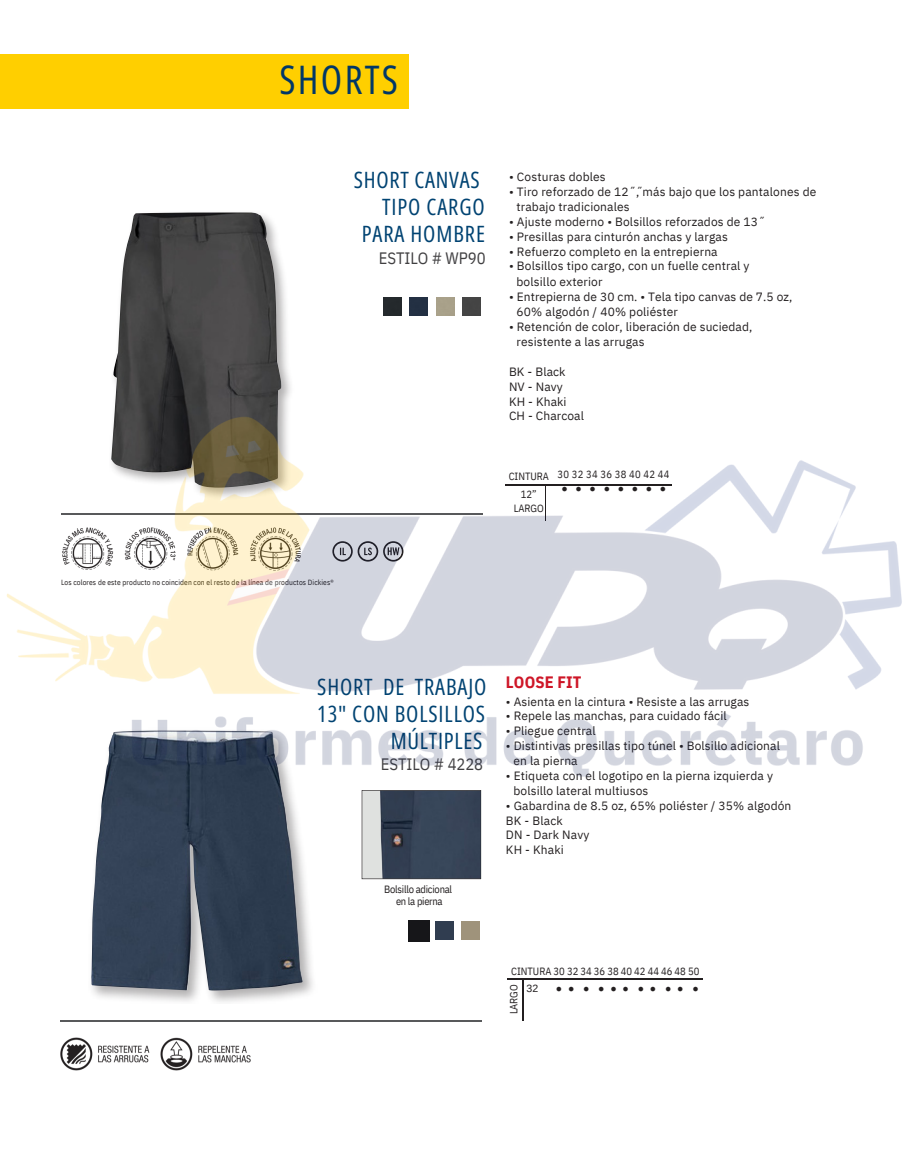
<style>
.page{position:relative;width:905px;height:1175px;background:#fff}
.page>*{position:absolute;margin:0;border:0;box-sizing:border-box;transform-origin:0 0}
.t1{font:39.3px "Open Sans Condensed";letter-spacing:.06em;color:#003767}
.t2{font:22.5px/27px "Open Sans Condensed";letter-spacing:.04em;color:#004372}
.t3{font:16.5px "IBM Plex Sans Cond";letter-spacing:-.005em;color:#414042}
.t4{font:700 16.5px "IBM Plex Sans Cond";letter-spacing:.005em;color:#ce1627}
.t5{font:12px/14.7px "IBM Plex Sans";letter-spacing:.01em;color:#231f20}
.t6{font:10.5px/13.5px "IBM Plex Sans Cond";letter-spacing:-.005em;color:#231f20;text-align:center}
.t7{font:10.5px "IBM Plex Sans Cond";letter-spacing:-.025em;color:#231f20}
.t8{font:10.5px "IBM Plex Sans Cond";letter-spacing:.025em;color:#231f20}
.t9{font:10.5px "Arimo";color:#231f20}
.t10{font:10.5px "Liberation Serif";color:#231f20}
.t11{font:7.5px "IBM Plex Sans Cond";letter-spacing:.01em;color:#231f20}
.s1{font-family:"Arimo"}
</style>
<div class="page">
<hr style="left:60px;top:1019px;width:421px;height:2px;background:#58595b">
<svg style="left:361px;top:797px;width:120px;height:82px"></svg>
<img style="left:91px;top:797px;width:212px;height:193px">
<div style="left:408px;top:920px;width:21px;height:21px;background:#161619"></div>
<img style="left:435px;top:921px;width:18px;height:18px">
<img style="left:281px;top:266px;width:8px;height:112px">
<img style="left:113px;top:212px;width:168px;height:166px">
<img style="left:384px;top:297px;width:18px;height:18px">
<img style="left:462px;top:297px;width:18px;height:18px">
<img style="left:410px;top:297px;width:18px;height:18px">
<img style="left:60px;top:1037px;width:191px;height:34px">
<div style="left:0;top:54px;width:409px;height:54px;background:#ffcf00"></div>
<hr style="left:507px;top:978px;width:195px;height:1px;background:#231f20">
<hr style="left:523px;top:978px;width:1px;height:42px;background:#231f20">
<img style="left:7px;top:378px;width:895px;height:419px">
<h4 class="t1" style="left:279px;top:52px;width:120px">SHORTS</h4>
<h5 class="t2" style="left:354px;top:166px;width:127px">SHORT CANVAS</h5>
<h6 class="t2" style="left:362px;top:193px;width:125px;text-align:right">TIPO CARGO<br>PARA HOMBRE</h6>
<h6 class="t3" style="left:379px;top:247px;width:108px">ESTILO # WP90</h6>
<p class="t5" style="left:509px;top:169px;width:98px">• Costuras dobles</p>
<p class="t5" style="left:509px;top:184px;width:309px">• Tiro reforzado de 12˝,̋ más bajo que los pantalones de</p>
<p class="t5" style="left:516px;top:199px;width:115px">trabajo tradicionales</p>
<p class="t5" style="left:509px;top:214px;width:258px">• Ajuste moderno • Bolsillos reforzados de 13˝</p>
<p class="t5" style="left:509px;top:229px;width:220px">• Presillas para cinturón anchas y largas</p>
<p class="t5" style="left:509px;top:244px;width:210px">• Refuerzo completo en la entrepierna</p>
<p class="t5" style="left:509px;top:258px;width:242px">• Bolsillos tipo cargo, con un fuelle central y</p>
<p class="t5" style="left:516px;top:274px;width:87px">bolsillo exterior</p>
<h4 class="t5" style="left:509px;top:289px;width:285px">• Entrepierna de 30 cm. • Tela tipo canvas de 7.5 oz,</h4>
<h4 class="t5" style="left:516px;top:304px;width:163px">60% algodón / 40% poliéster</h4>
<h4 class="t5" style="left:509px;top:319px;width:245px">• Retención de color, liberación de suciedad,</h4>
<h4 class="t5" style="left:516px;top:334px;width:130px">resistente a las arrugas</h4>
<p class="t5" style="left:509px;top:364px;width:76px">BK - Black<br>NV - Navy<br>KH - Khaki<br>CH - Charcoal</p>
<h5 class="t6" style="left:508px;top:469px;width:42px">CINTURA</h5>
<p class="t6" style="left:514px;top:487px;width:31px">12”<br>LARGO</p>
<p class="t8" style="left:557px;top:467px;width:113px">30 32 34 36 38 40 42 44</p>
<p class="t10" style="left:561px;top:483px;width:78px">●●●●●●</p>
<h2 class="t10" style="left:645px;top:483px;width:22px">● ●</h2>
<p class="t11" style="left:61px;top:577px;width:274px">Los colores de este producto no coinciden con el resto de la línea de productos Dickies®</p>
<p class="t2" style="left:317px;top:672px;width:171px">SHORT DE TRABAJO<br>13" CON BOLSILLOS</p>
<p class="t2" style="left:391px;top:726px;width:93px">MÚLTIPLES</p>
<p class="t3" style="left:381px;top:753px;width:104px">ESTILO # 4228</p>
<h2 class="t7" style="left:384px;top:882px;width:69px">Bolsillo adicional</h2>
<h4 class="t7" style="left:396px;top:894px;width:48px">en la pierna</h4>
<p class="t4" style="left:506px;top:671px;width:77px">LOOSE FIT</p>
<p class="t5" style="left:506px;top:694px;width:245px">• Asienta en la cintura • Resiste a las arrugas</p>
<p class="t5" style="left:506px;top:708px;width:222px">• Repele las manchas, para cuidado fácil</p>
<p class="t5" style="left:506px;top:723px;width:91px">• Pliegue central</p>
<p class="t5" style="left:506px;top:738px;width:275px">• Distintivas presillas tipo túnel • Bolsillo adicional</p>
<p class="t5" style="left:513px;top:753px;width:66px">en la pierna</p>
<h4 class="t5" style="left:506px;top:768px;width:268px">• Etiqueta con el logotipo en la pierna izquierda y</h4>
<h4 class="t5" style="left:513px;top:783px;width:136px">bolsillo lateral multiusos</h4>
<h4 class="t5" style="left:506px;top:798px;width:287px">• Gabardina de 8.5 oz, 65% poliéster / 35% algodón<br>BK - Black<br>DN - Dark Navy<br>KH - Khaki</h4>
<h3 class="t6" style="left:526px;top:962px;width:174px;line-height:17.5px;text-align:left;text-indent:-15px">CINTURA 30 32 34 36 38 40 42 44 46 48 50<br><span class="s1">32</span></h3>
<p class="t6" style="left:506px;top:1014px;width:31px;rotate:-90deg">LARGO</p>
<h3 class="t9" style="left:556px;top:982px;width:144px">● ● ● ● ●● ● ● ● ● ●</h3>
</div>
